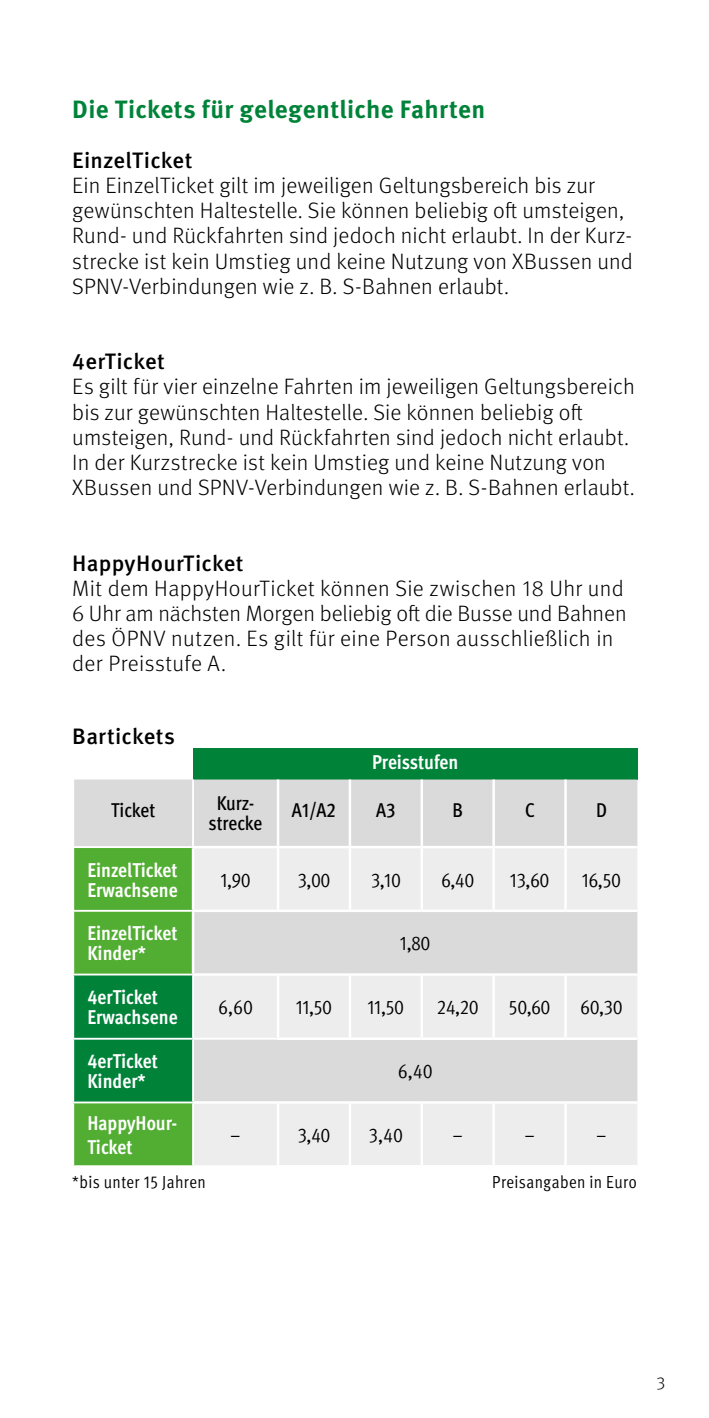
<style>
.page{position:relative;width:709px;height:1418px;background:#fff}
.page>*{position:absolute;margin:0;border:0;box-sizing:border-box;transform-origin:0 0}
.t1{font:700 25px "Meta Pro";letter-spacing:.01em;color:#008339}
.t2{font:300 22.25px/25.2px "Meta Pro";letter-spacing:.005em;color:#000}
.t3{font:500 22.25px "Meta Pro";letter-spacing:.01em;color:#000}
.t4{font:700 condensed 20px/20px "Meta Pro";color:#fff}
.t5{font:condensed 20px "Meta Pro";letter-spacing:-.03em;color:#000}
.t6{font:500 condensed 20px/20px "Meta Pro";letter-spacing:-.005em;color:#000;text-align:center}
.t7{font:condensed 17.5px "Meta Pro";letter-spacing:.02em;color:#000}
.t8{font:300 17.5px "Meta Pro";color:#000}
</style>
<div class="page">
<div style="left:193px;top:747px;width:444px;height:32px;background:#008339"></div>
<div style="left:74px;top:779px;width:563px;height:67px;background:#dadada"></div>
<svg style="left:194px;top:848px;width:443px;height:317px;background:#e5e5e5"></svg>
<svg style="left:74px;top:848px;width:118px;height:253px;background:#2b9937"></svg>
<div style="left:73px;top:1102px;width:120px;height:64px;background:#52ae32"></div>
<hr style="left:72px;top:909px;width:120px;height:2px;background:#fff">
<hr style="left:72px;top:973px;width:120px;height:2px;background:#fff">
<hr style="left:72px;top:1037px;width:121px;height:2px;background:#fff">
<hr style="left:193px;top:1037px;width:84px;height:2px;background:#fff">
<hr style="left:72px;top:1101px;width:122px;height:2px;background:#fff">
<hr style="left:72px;top:1165px;width:121px;height:2px;background:#fff">
<hr style="left:72px;top:1103px;width:2px;height:62px;background:#fff">
<hr style="left:192px;top:779px;width:2px;height:66px;background:#fff">
<hr style="left:192px;top:1103px;width:2px;height:62px;background:#fff">
<hr style="left:277px;top:779px;width:2px;height:66px;background:#fff">
<hr style="left:349px;top:779px;width:2px;height:66px;background:#fff">
<hr style="left:420px;top:779px;width:3px;height:66px;background:#fff">
<hr style="left:492px;top:779px;width:3px;height:66px;background:#fff">
<hr style="left:564px;top:779px;width:3px;height:66px;background:#fff">
<hr style="left:277px;top:975px;width:2px;height:62px;background:#fff">
<hr style="left:277px;top:1103px;width:2px;height:61px;background:#fff">
<hr style="left:192px;top:845px;width:86px;height:3px;background:#fff">
<hr style="left:277px;top:848px;width:2px;height:61px;background:#fff">
<hr style="left:278px;top:845px;width:72px;height:3px;background:#fff">
<hr style="left:350px;top:845px;width:72px;height:3px;background:#fff">
<hr style="left:349px;top:848px;width:2px;height:61px;background:#fff">
<hr style="left:420px;top:848px;width:3px;height:61px;background:#fff">
<hr style="left:422px;top:845px;width:71px;height:3px;background:#fff">
<hr style="left:492px;top:848px;width:3px;height:61px;background:#fff">
<hr style="left:493px;top:845px;width:72px;height:3px;background:#fff">
<hr style="left:564px;top:848px;width:3px;height:61px;background:#fff">
<hr style="left:565px;top:845px;width:72px;height:3px;background:#fff">
<hr style="left:192px;top:909px;width:86px;height:3px;background:#fff">
<hr style="left:278px;top:909px;width:72px;height:3px;background:#fff">
<hr style="left:350px;top:909px;width:72px;height:3px;background:#fff">
<hr style="left:422px;top:909px;width:71px;height:3px;background:#fff">
<hr style="left:493px;top:909px;width:72px;height:3px;background:#fff">
<hr style="left:565px;top:909px;width:72px;height:3px;background:#fff">
<hr style="left:192px;top:973px;width:86px;height:2px;background:#fff">
<hr style="left:194px;top:1101px;width:84px;height:2px;background:#fff">
<hr style="left:350px;top:973px;width:72px;height:2px;background:#fff">
<hr style="left:350px;top:1101px;width:72px;height:2px;background:#fff">
<hr style="left:349px;top:975px;width:2px;height:62px;background:#fff">
<hr style="left:420px;top:975px;width:3px;height:62px;background:#fff">
<hr style="left:349px;top:1103px;width:2px;height:61px;background:#fff">
<hr style="left:420px;top:1103px;width:3px;height:61px;background:#fff">
<hr style="left:422px;top:973px;width:71px;height:2px;background:#fff">
<hr style="left:422px;top:1101px;width:71px;height:2px;background:#fff">
<hr style="left:492px;top:975px;width:3px;height:62px;background:#fff">
<hr style="left:492px;top:1103px;width:3px;height:61px;background:#fff">
<hr style="left:493px;top:973px;width:72px;height:2px;background:#fff">
<hr style="left:493px;top:1101px;width:72px;height:2px;background:#fff">
<hr style="left:564px;top:975px;width:3px;height:62px;background:#fff">
<hr style="left:564px;top:1103px;width:3px;height:61px;background:#fff">
<hr style="left:565px;top:973px;width:72px;height:2px;background:#fff">
<hr style="left:565px;top:1101px;width:72px;height:2px;background:#fff">
<hr style="left:350px;top:1037px;width:72px;height:3px;background:#fff">
<hr style="left:422px;top:1037px;width:71px;height:3px;background:#fff">
<hr style="left:493px;top:1037px;width:72px;height:3px;background:#fff">
<hr style="left:565px;top:1037px;width:72px;height:3px;background:#fff">
<hr style="left:350px;top:1164px;width:72px;height:3px;background:#fff">
<hr style="left:422px;top:1164px;width:71px;height:3px;background:#fff">
<hr style="left:493px;top:1164px;width:72px;height:3px;background:#fff">
<hr style="left:565px;top:1164px;width:72px;height:3px;background:#fff">
<hr style="left:278px;top:973px;width:72px;height:2px;background:#fff">
<hr style="left:277px;top:1037px;width:73px;height:3px;background:#fff">
<hr style="left:278px;top:1101px;width:72px;height:2px;background:#fff">
<hr style="left:277px;top:1164px;width:73px;height:3px;background:#fff">
<p class="t1" style="left:72px;top:89px;width:414px">Die Tickets für gelegentliche Fahrten</p>
<p class="t3" style="left:72px;top:143px;width:121px">EinzelTicket</p>
<p class="t2" style="left:72px;top:172px;width:562px">Ein EinzelTicket gilt im jeweiligen Geltungsbereich bis zur gewünschten Haltestelle. Sie können beliebig oft umsteigen, Rund- und Rückfahrten sind jedoch nicht erlaubt. In der Kurz&shy;strecke ist kein Umstieg und keine Nutzung von XBussen und SPNV-Verbindungen wie z. B. S-Bahnen erlaubt.</p>
<p class="t3" style="left:72px;top:344px;width:94px">4erTicket</p>
<p class="t2" style="left:72px;top:373px;width:564px">Es gilt für vier einzelne Fahrten im jeweiligen Geltungsbereich bis zur gewünschten Haltestelle. Sie können beliebig oft umsteigen, Rund- und Rückfahrten sind jedoch nicht erlaubt.<br>In der Kurzstrecke ist kein Umstieg und keine Nutzung von XBussen und SPNV-Verbindungen wie z. B. S-Bahnen erlaubt.</p>
<p class="t3" style="left:72px;top:545px;width:173px">HappyHourTicket</p>
<p class="t2" style="left:72px;top:574px;width:556px">Mit dem HappyHourTicket können Sie zwischen 18 Uhr und 6 Uhr am nächsten Morgen beliebig oft die Busse und Bahnen des ÖPNV nutzen. Es gilt für eine Person ausschließlich in der Preisstufe A.</p>
<p class="t3" style="left:72px;top:719px;width:104px">Bartickets</p>
<p class="t4" style="left:372px;top:751px;width:88px">Preisstufen</p>
<p class="t6" style="left:111px;top:799px;width:46px">Ticket</p>
<p class="t6" style="left:209px;top:791px;width:55px">Kurz&shy;strecke</p>
<p class="t6" style="left:292px;top:799px;width:46px">A1/A2</p>
<p class="t6" style="left:376px;top:799px;width:21px">A3</p>
<p class="t6" style="left:452px;top:799px;width:12px">B</p>
<p class="t6" style="left:525px;top:799px;width:11px">C</p>
<p class="t6" style="left:596px;top:799px;width:12px">D</p>
<p class="t4" style="left:87px;top:858px;width:92px">EinzelTicket<br>Erwachsene</p>
<p class="t5" style="left:220px;top:865px;width:32px">1,90</p>
<p class="t5" style="left:297px;top:865px;width:34px">3,00</p>
<p class="t5" style="left:371px;top:865px;width:32px">3,10</p>
<p class="t5" style="left:441px;top:865px;width:35px">6,40</p>
<p class="t5" style="left:509px;top:865px;width:41px">13,60</p>
<p class="t5" style="left:582px;top:865px;width:41px">16,50</p>
<p class="t4" style="left:87px;top:922px;width:92px">EinzelTicket<br>Kinder*</p>
<p class="t5" style="left:400px;top:928px;width:32px">1,80</p>
<p class="t4" style="left:87px;top:986px;width:92px">4erTicket<br>Erwachsene</p>
<p class="t5" style="left:218px;top:992px;width:37px">6,60</p>
<p class="t5" style="left:296px;top:992px;width:38px">11,50</p>
<p class="t5" style="left:367px;top:992px;width:38px">11,50</p>
<p class="t5" style="left:436px;top:992px;width:44px">24,20</p>
<p class="t5" style="left:508px;top:992px;width:43px">50,60</p>
<p class="t5" style="left:580px;top:992px;width:44px">60,30</p>
<p class="t4" style="left:87px;top:1050px;width:72px">4erTicket<br>Kinder*</p>
<p class="t5" style="left:398px;top:1056px;width:37px">6,40</p>
<p class="t4" style="left:87px;top:1109px;width:91px;line-height:24px">HappyHour-<br>Ticket</p>
<p class="t5" style="left:230px;top:1120px;width:12px">–</p>
<p class="t5" style="left:297px;top:1120px;width:34px">3,40</p>
<p class="t5" style="left:368px;top:1120px;width:36px">3,40</p>
<p class="t5" style="left:452px;top:1120px;width:12px">–</p>
<p class="t5" style="left:524px;top:1120px;width:12px">–</p>
<p class="t5" style="left:596px;top:1120px;width:12px">–</p>
<p class="t7" style="left:72px;top:1168px;width:135px">*bis unter 15 Jahren</p>
<p class="t7" style="left:492px;top:1168px;width:146px">Preisangaben in Euro</p>
<p class="t8" style="left:656px;top:1370px;width:11px">3</p>
</div>
